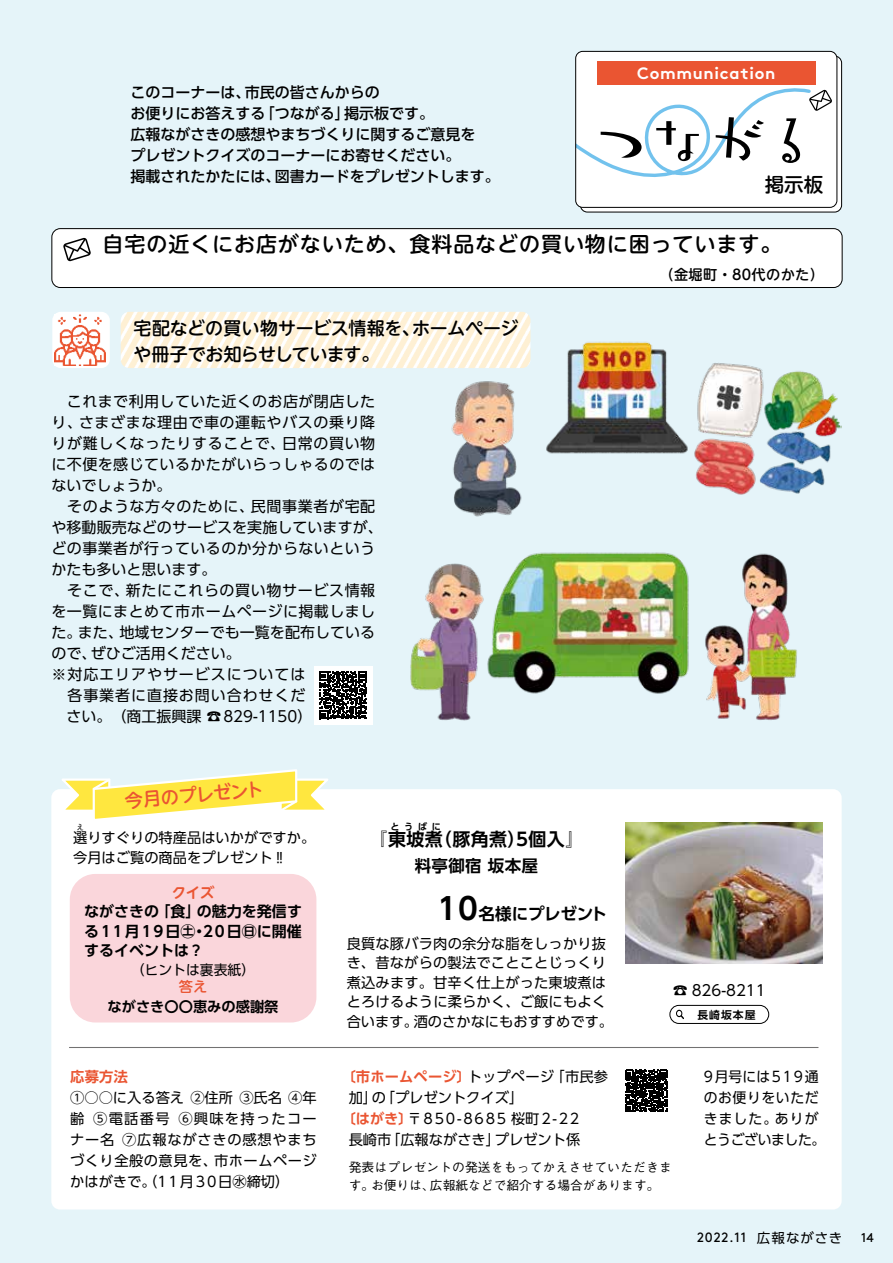
<style>
.page{position:relative;width:893px;height:1263px;background:#e5f4f9}
.page>*{position:absolute;margin:0;border:0;box-sizing:border-box;transform-origin:0 0}
.t1{font:700 30px "UD Shin Go Pro De";color:#000}
.t2{font:500 21px "UD Shin M Go Pro";letter-spacing:.045em;color:#000}
.t3{font:500 19.5px "UD Shin M Go Pro";color:#000}
.t4{font:500 18.15px "UD Shin M Go Pro";color:#ea5532}
.t5{font:500 18px/25.5px "UD Shin M Go Pro";letter-spacing:-.015em;color:#000}
.t6{font:700 18px "UD Shin Go Pro De";letter-spacing:.02em;color:#000}
.t7{font:700 16.5px "Brown Std";letter-spacing:.045em;color:#fff}
.t8{font:700 16.5px "UD Shin Go Pro De";letter-spacing:-.015em;color:#000}
.t9{font:700 16.5px "UD Shin Go Pro De";letter-spacing:.02em;color:#000}
.t10{font:15px/21px "UD Shin Go Pro";letter-spacing:.03em;color:#000;text-align:right}
.t11{font:500 15px "UD Shin Go Pro";color:#000}
.t12{font:15px/21px "UD Shin Go Pro";letter-spacing:.06em;color:#000}
.t13{font:15px "UD Shin Go Pro";letter-spacing:.005em;color:#000}
.t14{font:15px "UD Shin Go Pro";color:#000}
.t15{font:700 15px "UD Shin Go Pro De";color:#000}
.t16{font:700 15px/19.5px "UD Shin Go Pro De";letter-spacing:.065em;color:#000}
.t17{font:15px "UD Shin Go Pr 6";color:#000}
.t18{font:14.25px/21px "UD Shin Go Pro";letter-spacing:.01em;color:#000;text-align:right}
.t19{font:14.25px "UD Shin Go Pr 6";letter-spacing:.015em;color:#000}
.t20{font:14.25px/21px "UD Shin Go Pro";letter-spacing:.035em;color:#000}
.t21{font:14.25px "UD Shin Go Pro";letter-spacing:.125em;color:#000}
.t22{font:14.25px/21px "UD Shin Go Pro";letter-spacing:.045em;color:#000;text-align:right}
.t23{font:14.25px/21px "UD Shin Go Pro";letter-spacing:-.025em;color:#000}
.t24{font:700 14.25px "UD Shin Go Pro De";letter-spacing:.01em;color:#ea5532}
.t25{font:14.25px "UD Shin Go Pro";letter-spacing:.055em;color:#000}
.t26{font:700 14.25px "UD Shin Go Pro De";color:#000}
.t27{font:500 14.25px "UD Shin M Go Pro";letter-spacing:.02em;color:#000}
.t28{font:700 14.25px "UD Shin M Go Pro De";color:#ea5532}
.t29{font:500 14.25px "UD Shin M Go Pro";color:#ea5532}
.t30{font:13.8px "UD Shin Go Pro";color:#000}
.t31{font:13.5px "Brown Std";letter-spacing:.055em;color:#000}
.t32{font:13.5px "UD Shin Go Pro";letter-spacing:.075em;color:#000}
.t33{font:500 12.75px/18px "Gothic BBB Pro";letter-spacing:.015em;color:#000}
.t34{font:12.75px "Brown Std";color:#000}
.t35{font:700 10.8px "UD Shin Go Pro De";letter-spacing:.1em;color:#000}
.t36{font:700 9px "UD Shin Go Pro De";color:#000}
.t37{font:7.5px "UD Shin Go Pro";color:#000}
.s1{font-size:14.25px}
.s2{font-family:"UD Shin Go Pro De";font-weight:700;color:#ea5532}
</style>
<div class="page">
<div style="left:51px;top:789px;width:791px;height:420px;background:#fff;border-radius:9px"></div>
<svg style="left:676px;top:1010px;width:8px;height:9px"></svg>
<div style="left:670px;top:1005px;width:99px;height:19px;border:1px solid #000;border-radius:9px"></div>
<svg style="left:625px;top:1069px;width:42px;height:42px"></svg>
<svg style="left:57px;top:769px;width:271px;height:50px"></svg>
<hr style="left:69px;top:1047px;width:749px;height:1px;background:#727171">
<div style="left:70px;top:874px;width:246px;height:148px;background:#fad6db;border-radius:26px"></div>
<img style="left:626px;top:823px;width:197px;height:141px">
<div style="left:580px;top:56px;width:262px;height:156px;background:#fff;border-radius:7px"></div>
<div style="left:576px;top:51px;width:261px;height:156px;background:#fff;border-radius:7px"></div>
<div style="left:575px;top:51px;width:262px;height:157px;border:1px solid #000;border-radius:7px"></div>
<div style="left:597px;top:61px;width:218px;height:24px;background:#ea5532"></div>
<svg style="left:576px;top:85px;width:256px;height:96px"></svg>
<div style="left:52px;top:229px;width:790px;height:58px;background:#fff;border-radius:9px"></div>
<div style="left:52px;top:228px;width:790px;height:60px;border:1px solid #000;border-radius:9px"></div>
<svg style="left:63px;top:237px;width:28px;height:25px"></svg>
<img style="left:121px;top:312px;width:409px;height:56px">
<div style="left:52px;top:312px;width:58px;height:56px;background:#fff;border-radius:9px"></div>
<img style="left:55px;top:314px;width:51px;height:51px">
<img style="left:546px;top:341px;width:142px;height:113px">
<div style="left:314px;top:666px;width:58px;height:58px;background:#fff"></div>
<svg style="left:319px;top:671px;width:48px;height:48px"></svg>
<img style="left:451px;top:381px;width:71px;height:136px">
<img style="left:487px;top:552px;width:201px;height:142px">
<img style="left:410px;top:563px;width:74px;height:158px">
<img style="left:688px;top:553px;width:109px;height:167px">
<img style="left:694px;top:363px;width:148px;height:132px">
<p class="t11" style="left:245px;top:80px;width:136px">市民の皆さんからの</p>
<p class="t11" style="left:130px;top:80px;width:121px">このコーナーは、</p>
<p class="t7" style="left:637px;top:63px;width:140px">Communication</p>
<p class="t11" style="left:260px;top:101px;width:91px">「つながる」</p>
<p class="t11" style="left:130px;top:101px;width:136px">お便りにお答えする</p>
<p class="t11" style="left:130px;top:122px;width:346px">広報ながさきの感想やまちづくりに関するご意見を</p>
<p class="t11" style="left:130px;top:143px;width:331px">プレゼントクイズのコーナーにお寄せください。</p>
<p class="t11" style="left:275px;top:164px;width:226px">図書カードをプレゼントします。</p>
<p class="t11" style="left:344px;top:101px;width:91px">掲示板です。</p>
<p class="t11" style="left:130px;top:164px;width:151px">掲載されたかたには、</p>
<h3 class="t3" style="left:765px;top:169px;width:60px">掲示板</h3>
<h2 class="t2" style="left:103px;top:227px;width:680px">自宅の近くにお店がないため、食料品などの買い物に困っています。</h2>
<p class="t27" style="left:674px;top:263px;width:151px">金堀町・80代のかた(</p>
<p class="t5" style="left:412px;top:315px;width:108px">ホームページ</p>
<p class="t5" style="left:133px;top:315px;width:288px">宅配などの買い物サービス情報を、や冊子でお知らせしています。</p>
<p class="t10" style="left:52px;top:390px;width:325px">　これまで利用していた近くのお店が閉店したさまざまな理由で車の運転やバスの乗り降</p>
<p class="t10" style="left:52px;top:411px;width:32px">り、</p>
<p class="t10" style="left:52px;top:432px;width:235px">りが難しくなったりすることで、</p>
<p class="t10" style="left:52px;top:453px;width:325px">に不便を感じているかたがいらっしゃるのでは</p>
<p class="t14" style="left:52px;top:473px;width:121px">ないでしょうか。</p>
<p class="t10" style="left:251px;top:495px;width:126px">民間事業者が宅配</p>
<p class="t10" style="left:282px;top:432px;width:95px">日常の買い物</p>
<p class="t10" style="left:52px;top:495px;width:204px">　そのような方々のために、</p>
<p class="t13" style="left:52px;top:515px;width:333px">や移動販売などのサービスを実施していますが、</p>
<p class="t10" style="left:52px;top:537px;width:325px">どの事業者が行っているのか分からないという</p>
<p class="t14" style="left:52px;top:557px;width:166px">かたも多いと思います。</p>
<p class="t10" style="left:126px;top:579px;width:251px">新たにこれらの買い物サービス情報</p>
<p class="t10" style="left:52px;top:579px;width:79px">　そこで、</p>
<p class="t10" style="left:52px;top:600px;width:325px">を一覧にまとめて市ホームページに掲載しまし</p>
<p class="t13" style="left:119px;top:620px;width:257px">地域センターでも一覧を配布している</p>
<p class="t10" style="left:52px;top:621px;width:32px">た。</p>
<p class="t10" style="left:78px;top:621px;width:47px">また、</p>
<p class="t14" style="left:91px;top:641px;width:151px">ぜひご活用ください。</p>
<p class="t12" style="left:52px;top:642px;width:262px">ので、<br>※対応エリアやサービスについては　各事業者に直接お問い合わせくだ　さい。（商工振興課 ☎829-1150(</p>
<p class="t4" style="left:124px;top:786px;width:141px;rotate:-5deg">今月のプレゼント</p>
<p class="t37" style="left:77px;top:821px;width:9px">え</p>
<p class="t18" style="left:73px;top:847px;width:215px">今月はご覧の商品をプレゼント︎!!</p>
<p class="t18" style="left:73px;top:827px;width:244px">選りすぐりの特産品はいかがですか。</p>
<p class="t28" style="left:172px;top:881px;width:44px">クイズ</p>
<p class="t15" style="left:84px;top:899px;width:77px">ながさきの</p>
<p class="t15" style="left:156px;top:899px;width:47px">「食」</p>
<p class="t15" style="left:197px;top:899px;width:107px">の魅力を発信す</p>
<p class="t16" style="left:84px;top:921px;width:121px">る11月19日㊏するイベントは<span class="s1">?</span></p>
<p class="t15" style="left:203px;top:919px;width:100px">20日㊐に開催</p>
<p class="t15" style="left:192px;top:919px;width:17px">・</p>
<p class="t30" style="left:131px;top:959px;width:126px">（ヒントは裏表紙(</p>
<p class="t29" style="left:179px;top:975px;width:30px">答え</p>
<p class="t26" style="left:108px;top:995px;width:172px">ながさき〇〇恵みの感謝祭</p>
<p class="t24" style="left:70px;top:1065px;width:59px">応募方法</p>
<p class="t18" style="left:70px;top:1086px;width:248px">①○○に入る答え ②住所 ③氏名 ④年<br>⑥興味を持ったコー</p>
<p class="t18" style="left:93px;top:1107px;width:78px">⑤電話番号</p>
<p class="t18" style="left:70px;top:1107px;width:16px">齢</p>
<p class="t18" style="left:70px;top:1128px;width:46px">ナー名</p>
<p class="t25" style="left:122px;top:1128px;width:196px">⑦広報ながさきの感想やまち</p>
<p class="t20" style="left:70px;top:1149px;width:221px">づくり全般の意見を、<br>かはがきで。（11月30日㊌締切(</p>
<p class="t20" style="left:214px;top:1149px;width:104px">市ホームページ</p>
<p class="t36" style="left:390px;top:819px;width:52px">とうばに</p>
<p class="t6" style="left:434px;top:825px;width:99px">（豚角煮５）</p>
<p class="t9" style="left:415px;top:852px;width:125px">料亭御宿坂本屋</p>
<p class="t8" style="left:478px;top:901px;width:130px">名様にプレゼント</p>
<p class="t6" style="left:528px;top:825px;width:57px">個入『</p>
<p class="t6" style="left:369px;top:825px;width:75px">『東坡煮</p>
<h1 class="t1" style="left:438px;top:884px;width:42px">10</h1>
<p class="t19" style="left:347px;top:932px;width:261px">良質な豚バラ肉の余分な脂をしっかり抜</p>
<p class="t19" style="left:347px;top:951px;width:261px">き、昔ながらの製法でことことじっくり</p>
<p class="t19" style="left:347px;top:971px;width:261px">煮込みます。甘辛く仕上がった東坡煮は</p>
<p class="t19" style="left:347px;top:990px;width:261px">とろけるように柔らかく、ご飯にもよく</p>
<p class="t19" style="left:414px;top:1010px;width:201px">酒のさかなにもおすすめです。</p>
<p class="t19" style="left:347px;top:1010px;width:73px">合います。</p>
<p class="t17" style="left:673px;top:978px;width:94px">☎ 826-8211</p>
<p class="t35" style="left:686px;top:1005px;width:71px">　長崎坂本屋</p>
<p class="t18" style="left:468px;top:1065px;width:88px">トップページ</p>
<p class="t24" style="left:342px;top:1065px;width:131px">〔市ホームページ〕</p>
<p class="t18" style="left:349px;top:1086px;width:176px">加」「プレゼントクイズ「</p>
<p class="t18" style="left:551px;top:1065px;width:59px">「市民参</p>
<p class="t18" style="left:372px;top:1086px;width:16px">の</p>
<p class="t21" style="left:342px;top:1107px;width:239px"><span class="s2">〔はがき〕</span>〒850-8685 桜町2-22</p>
<p class="t18" style="left:495px;top:1128px;width:87px">プレゼント係</p>
<p class="t18" style="left:386px;top:1128px;width:115px">「広報ながさき」</p>
<p class="t18" style="left:349px;top:1128px;width:44px">長崎市</p>
<p class="t33" style="left:430px;top:1156px;width:243px;text-indent:-81px">発表はプレゼントの発送をもってかえさせていただきま広報紙などで紹介する場合があります。</p>
<p class="t33" style="left:371px;top:1174px;width:65px">お便りは、</p>
<p class="t33" style="left:349px;top:1174px;width:27px">す。</p>
<p class="t22" style="left:704px;top:1065px;width:116px">9月号には519通のお便りをいただありが</p>
<p class="t23" style="left:704px;top:1107px;width:123px">きました。<br>とうございました。</p>
<p class="t31" style="left:697px;top:1229px;width:51px">2022.11</p>
<p class="t32" style="left:757px;top:1226px;width:87px">広報ながさき</p>
<p class="t34" style="left:861px;top:1230px;width:14px">14</p>
</div>
